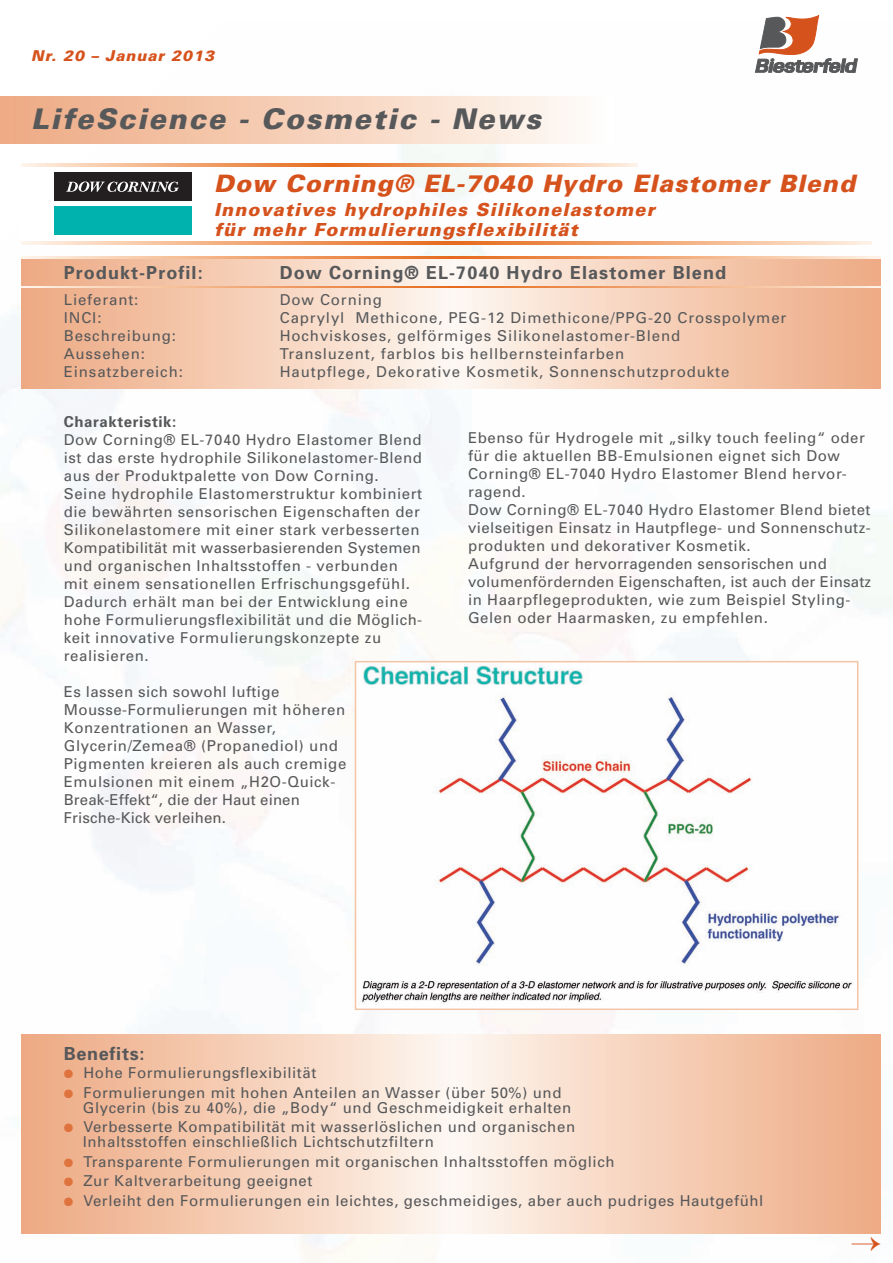
<style>
.page{position:relative;width:893px;height:1263px;background:#fff}
.page>*{position:absolute;margin:0;border:0;box-sizing:border-box;transform-origin:0 0}
.t1{font:italic 900 28.5px "Univers";letter-spacing:.065em;color:#57585a}
.t2{font:italic 900 24px "Univers";letter-spacing:.045em;color:#d6521c}
.t3{font:italic 900 18px/19.5px "Univers";letter-spacing:.065em;color:#d6521c}
.t4{font:700 18px "Univers";letter-spacing:.06em;color:#57585a}
.t5{font:700 18px "Univers";letter-spacing:.04em;color:#57585a}
.t6{font:15px/18px "Univers";letter-spacing:.04em;color:#57585a}
.t7{font:15px "Univers";letter-spacing:.06em;color:#57585a}
.t8{font:italic 900 15px "Univers";letter-spacing:.065em;color:#d6521c}
.t9{font:700 15px "Univers";letter-spacing:.04em;color:#57585a}
.s1{color:#df733e}
</style>
<div class="page">
<img style="left:0;top:58px;width:893px;height:1205px">
<svg style="left:755px;top:15px;width:102px;height:58px"></svg>
<div style="left:0;top:96px;width:612px;height:48px;background:linear-gradient(to right,#eda981,#fffcf9)"></div>
<div style="left:21px;top:167px;width:187px;height:75px;background:#fff"></div>
<div style="left:54px;top:207px;width:137px;height:28px;background:#00b2ad"></div>
<div style="left:54px;top:173px;width:137px;height:28px;background:#231f20"></div>
<svg style="left:66px;top:181px;width:113px;height:11px"></svg>
<svg style="left:21px;top:258px;width:859px;height:130px"></svg>
<svg style="left:21px;top:286px;width:859px;height:2px"></svg>
<svg style="left:21px;top:257px;width:859px;height:1px"></svg>
<svg style="left:21px;top:1035px;width:859px;height:198px"></svg>
<svg style="left:21px;top:164px;width:617px;height:3px"></svg>
<svg style="left:21px;top:242px;width:851px;height:3px"></svg>
<img style="left:358px;top:664px;width:497px;height:343px">
<div style="left:355px;top:661px;width:503px;height:349px;border:2px solid #f4c4a7"></div>
<svg style="left:852px;top:1236px;width:29px;height:15px"></svg>
<p class="t8" style="left:31px;top:50px;width:184px">Nr. 20 – Januar 2013</p>
<h1 class="t1" style="left:31px;top:108px;width:511px">LifeScience - Cosmetic - News</h1>
<h2 class="t2" style="left:214px;top:175px;width:642px">Dow Corning® EL-7040 Hydro Elastomer Blend</h2>
<p class="t3" style="left:214px;top:202px;width:442px">Innovatives hydrophiles Silikonelastomer für mehr Formulierungsflexibilität</p>
<p class="t4" style="left:64px;top:266px;width:140px">Produkt-Profil:</p>
<p class="t4" style="left:280px;top:266px;width:448px">Dow Corning® EL-7040 Hydro Elastomer Blend</p>
<p class="t7" style="left:64px;top:294px;width:76px">Lieferant:</p>
<p class="t7" style="left:280px;top:294px;width:104px">Dow Corning</p>
<p class="t6" style="left:64px;top:310px;width:39px">INCI:</p>
<p class="t7" style="left:280px;top:312px;width:508px">Caprylyl Methicone, PEG-12 Dimethicone/PPG-20 Crosspolymer</p>
<p class="t7" style="left:64px;top:330px;width:114px">Beschreibung:</p>
<p class="t7" style="left:280px;top:330px;width:402px">Hochviskoses, gelförmiges Silikonelastomer-Blend</p>
<p class="t7" style="left:64px;top:348px;width:83px">Aussehen:</p>
<p class="t7" style="left:280px;top:348px;width:346px">Transluzent, farblos bis hellbernsteinfarben</p>
<p class="t7" style="left:64px;top:366px;width:121px">Einsatzbereich:</p>
<p class="t7" style="left:280px;top:366px;width:451px">Hautpflege, Dekorative Kosmetik, Sonnenschutzprodukte</p>
<p class="t9" style="left:64px;top:416px;width:114px">Charakteristik:</p>
<p class="t6" style="left:64px;top:432px;width:360px">Dow Corning® EL-7040 Hydro Elastomer Blend ist das erste hydrophile Silikonelastomer-Blend aus der Produktpalette von Dow Corning.<br>Seine hydrophile Elastomerstruktur kombiniert die bewährten sensorischen Eigenschaften der Silikonelastomere mit einer stark verbesserten Kompatibilität mit wasserbasierenden Systemen und organischen Inhaltsstoffen - verbunden mit einem sensationellen Erfrischungsgefühl.<br>Dadurch erhält man bei der Entwicklung eine hohe Formulierungsflexibilität und die Möglich&shy;keit innovative Formulierungskonzepte zu realisieren.</p>
<p class="t6" style="left:64px;top:684px;width:284px">Es lassen sich sowohl luftige<br>Mousse-Formulierungen mit höheren<br>Konzentrationen an Wasser,<br>Glycerin/Zemea® (Propanediol) und<br>Pigmenten kreieren als auch cremige<br>Emulsionen mit einem „H2O-Quick-<br>Break-Effekt“, die der Haut einen<br>Frische-Kick verleihen.</p>
<p class="t6" style="left:468px;top:430px;width:405px">Ebenso für Hydrogele mit „silky touch feeling“ oder für die aktuellen BB-Emulsionen eignet sich Dow Corning® EL-7040 Hydro Elastomer Blend hervor&shy;ragend.<br>Dow Corning® EL-7040 Hydro Elastomer Blend bietet vielseitigen Einsatz in Hautpflege- und Sonnenschutz&shy;produkten und dekorativer Kosmetik.<br>Aufgrund der hervorragenden sensorischen und volumenfördernden Eigenschaften, ist auch der Einsatz in Haarpflegeprodukten, wie zum Beispiel Styling-Gelen oder Haarmasken, zu empfehlen.</p>
<p class="t5" style="left:64px;top:1047px;width:82px">Benefits:</p>
<p class="t6" style="left:64px;top:1065px;width:254px"><span class="s1">●</span> Hohe Formulierungsflexibilität</p>
<p class="t6" style="left:83px;top:1086px;width:490px;line-height:15px;text-indent:-19px"><span class="s1">●</span> Formulierungen mit hohen Anteilen an Wasser (über 50%) und<br>Glycerin (bis zu 40%), die „Body“ und Geschmeidigkeit erhalten</p>
<p class="t6" style="left:83px;top:1121px;width:494px;line-height:15px;text-indent:-19px"><span class="s1">●</span> Verbesserte Kompatibilität mit wasserlöslichen und organischen<br>Inhaltsstoffen einschließlich Lichtschutzfiltern</p>
<p class="t6" style="left:64px;top:1154px;width:552px"><span class="s1">●</span> Transparente Formulierungen mit organischen Inhaltsstoffen möglich</p>
<p class="t6" style="left:64px;top:1173px;width:250px"><span class="s1">●</span> Zur Kaltverarbeitung geeignet</p>
<p class="t6" style="left:64px;top:1193px;width:701px"><span class="s1">●</span> Verleiht den Formulierungen ein leichtes, geschmeidiges, aber auch pudriges Hautgefühl</p>
</div>
